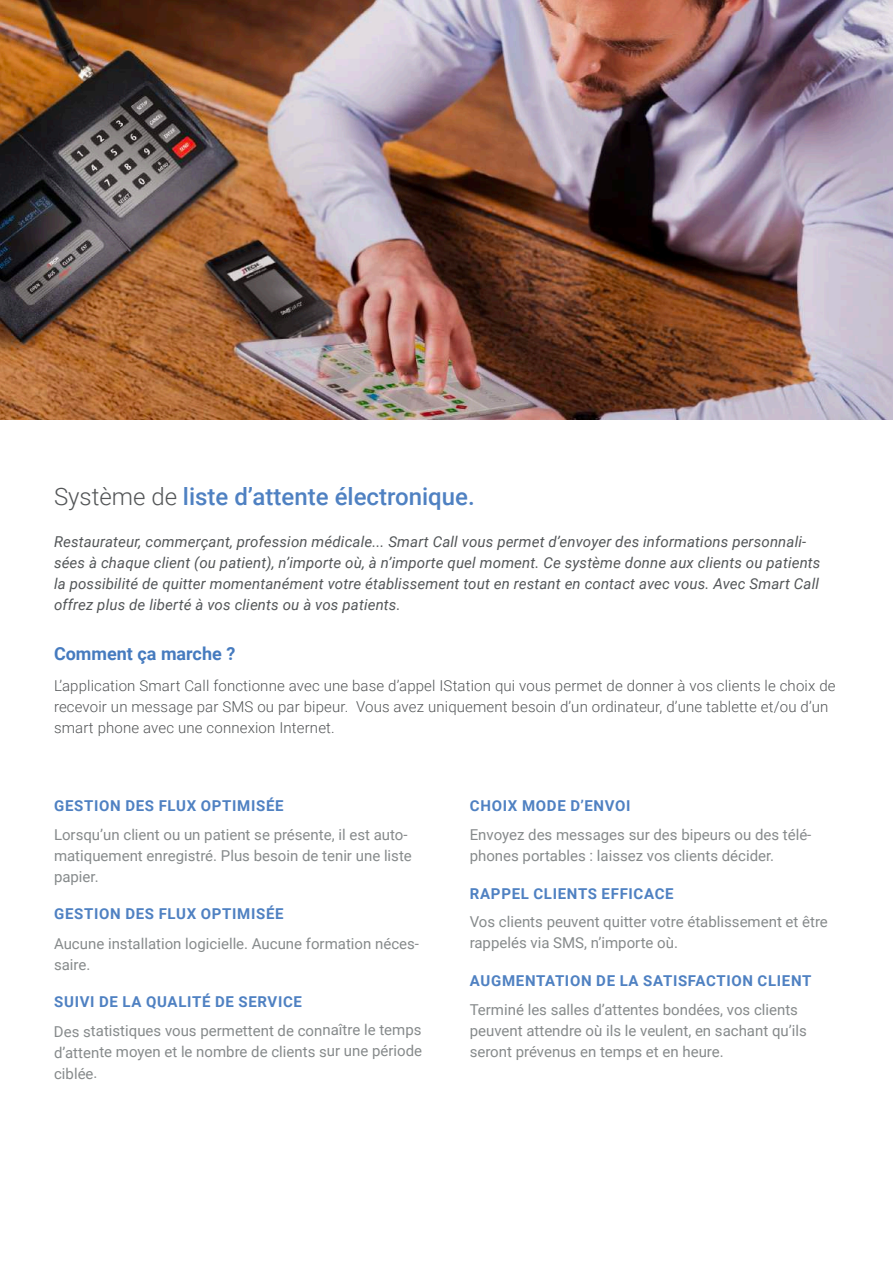
<style>
.page{position:relative;width:893px;height:1263px;background:#fff}
.page>*{position:absolute;margin:0;border:0;box-sizing:border-box;transform-origin:0 0}
.t1{font:500 24px "Roboto";color:#4f81c2}
.t2{font:700 18px "Roboto";color:#467bbf}
.t3{font:15px/21px "Roboto";color:#868a8b}
.t4{font:italic 15px/21px "Roboto";letter-spacing:.01em;color:#535658}
.t5{font:300 15px/21px "Roboto";letter-spacing:.01em;color:#535557}
.t6{font:700 15px "Roboto";letter-spacing:.045em;color:#4f81c2}
.s1{font-weight:300;color:#535557}
</style>
<div class="page">
<img style="left:0;top:0;width:893px;height:420px">
<h1 class="t1" style="left:54px;top:480px;width:422px"><span class="s1">Système de</span> liste d’attente électronique.</h1>
<p class="t4" style="left:54px;top:531px;width:768px">Restaurateur, commerçant, profession médicale... Smart Call vous permet d’envoyer des informations personnali&shy;sées à chaque client (ou patient), n’importe où, à n’importe quel moment. Ce système donne aux clients ou patients la possibilité de quitter momentanément votre établissement tout en restant en contact avec vous. Avec Smart Call offrez plus de liberté à vos clients ou à vos patients.</p>
<p class="t2" style="left:54px;top:641px;width:183px">Comment ça marche ?</p>
<p class="t5" style="left:54px;top:674px;width:783px">L’application Smart Call fonctionne avec une base d’appel IStation qui vous permet de donner à vos clients le choix de recevoir un message par SMS ou par bipeur. Vous avez uniquement besoin d’un ordinateur, d’une tablette et/ou d’un smart phone avec une connexion Internet.</p>
<p class="t6" style="left:54px;top:795px;width:231px">GESTION DES FLUX OPTIMISÉE</p>
<p class="t3" style="left:54px;top:824px;width:359px">Lorsqu’un client ou un patient se présente, il est auto&shy;matiquement enregistré. Plus besoin de tenir une liste papier.</p>
<p class="t6" style="left:54px;top:903px;width:231px">GESTION DES FLUX OPTIMISÉE</p>
<p class="t3" style="left:54px;top:932px;width:366px">Aucune installation logicielle. Aucune formation néces&shy;saire.</p>
<p class="t6" style="left:54px;top:991px;width:249px">SUIVI DE LA QUALITÉ DE SERVICE</p>
<p class="t3" style="left:54px;top:1019px;width:370px;text-align:justify">Des statistiques vous permettent de connaître le temps d’attente moyen et le nombre de clients sur une période ciblée.</p>
<p class="t6" style="left:470px;top:795px;width:162px">CHOIX MODE D’ENVOI</p>
<p class="t3" style="left:470px;top:823px;width:343px">Envoyez des messages sur des bipeurs ou des télé&shy;phones portables : laissez vos clients décider.</p>
<p class="t6" style="left:470px;top:883px;width:205px">RAPPEL CLIENTS EFFICACE</p>
<p class="t3" style="left:470px;top:911px;width:360px">Vos clients peuvent quitter votre établissement et être rappelés via SMS, n’importe où.</p>
<p class="t6" style="left:470px;top:970px;width:343px">AUGMENTATION DE LA SATISFACTION CLIENT</p>
<p class="t3" style="left:470px;top:998px;width:339px">Terminé les salles d’attentes bondées, vos clients peuvent attendre où ils le veulent, en sachant qu’ils seront prévenus en temps et en heure.</p>
</div>
